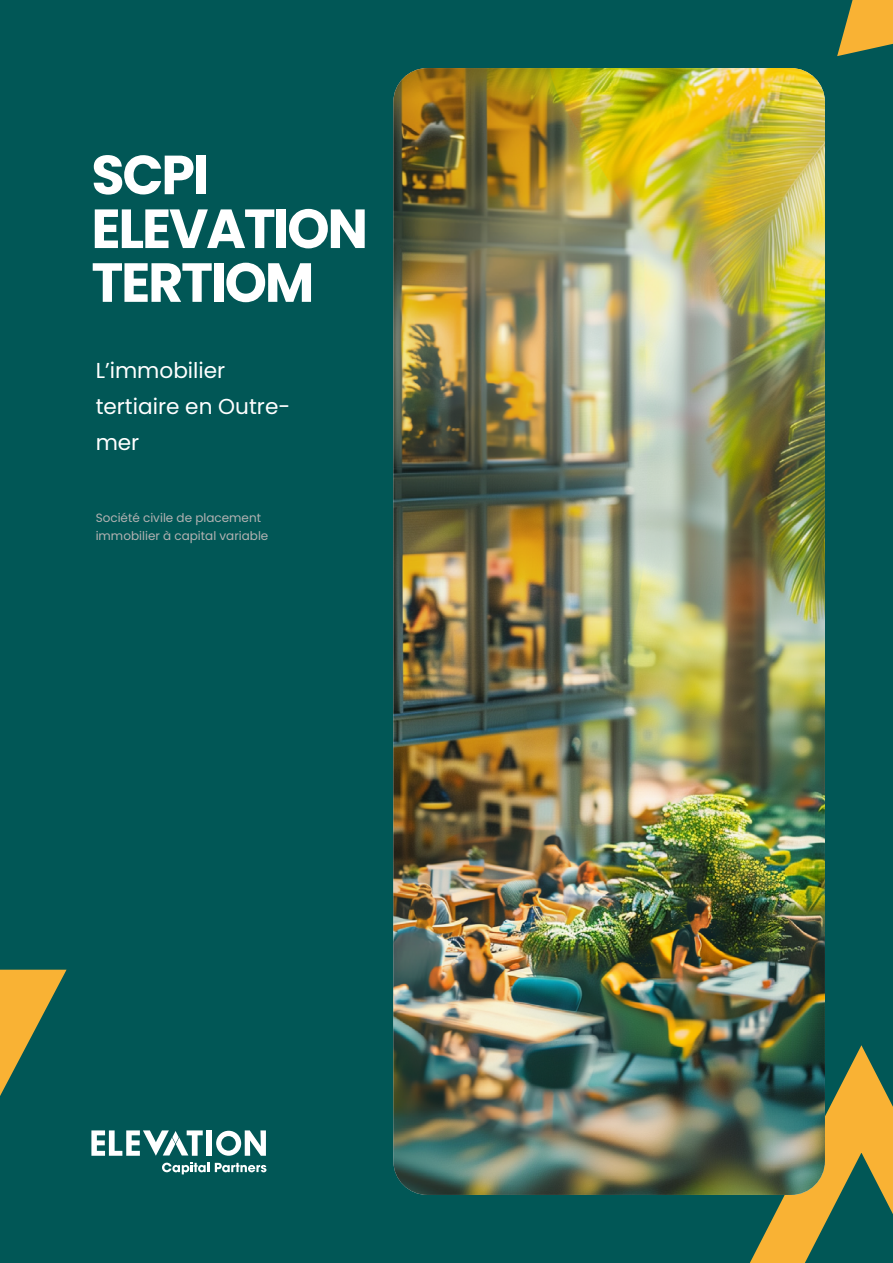
<style>
.page{position:relative;width:893px;height:1263px;background:#015756}
.page>*{position:absolute;margin:0;border:0;box-sizing:border-box;transform-origin:0 0}
.t1{font:700 55.05px/53.8px "Poppins";letter-spacing:-.04em;color:#fff}
.t2{font:21.6px/36px "Poppins";color:#fff}
.t3{font:12px/18px "Poppins";color:#b3b2b2}
</style>
<div class="page">
<svg style="left:750px;top:1045px;width:143px;height:218px"></svg>
<svg style="left:837px;top:0;width:56px;height:57px"></svg>
<svg style="left:215px;top:1163px;width:51px;height:9px"></svg>
<div style="left:207px;top:1130px;width:5px;height:26px;background:#fff"></div>
<svg style="left:216px;top:1130px;width:50px;height:26px"></svg>
<svg style="left:0;top:969px;width:209px;height:206px"></svg>
<img style="left:393px;top:68px;width:432px;height:1127px">
<h1 class="t1" style="left:91px;top:148px;width:278px">SCPI<br>ELEVATION<br>TERTIOM</h1>
<h2 class="t2" style="left:96px;top:353px;width:196px">L’immobilier tertiaire en Outre&shy;mer</h2>
<p class="t3" style="left:96px;top:509px;width:174px">Société civile de placement immobilier à capital variable</p>
</div>
